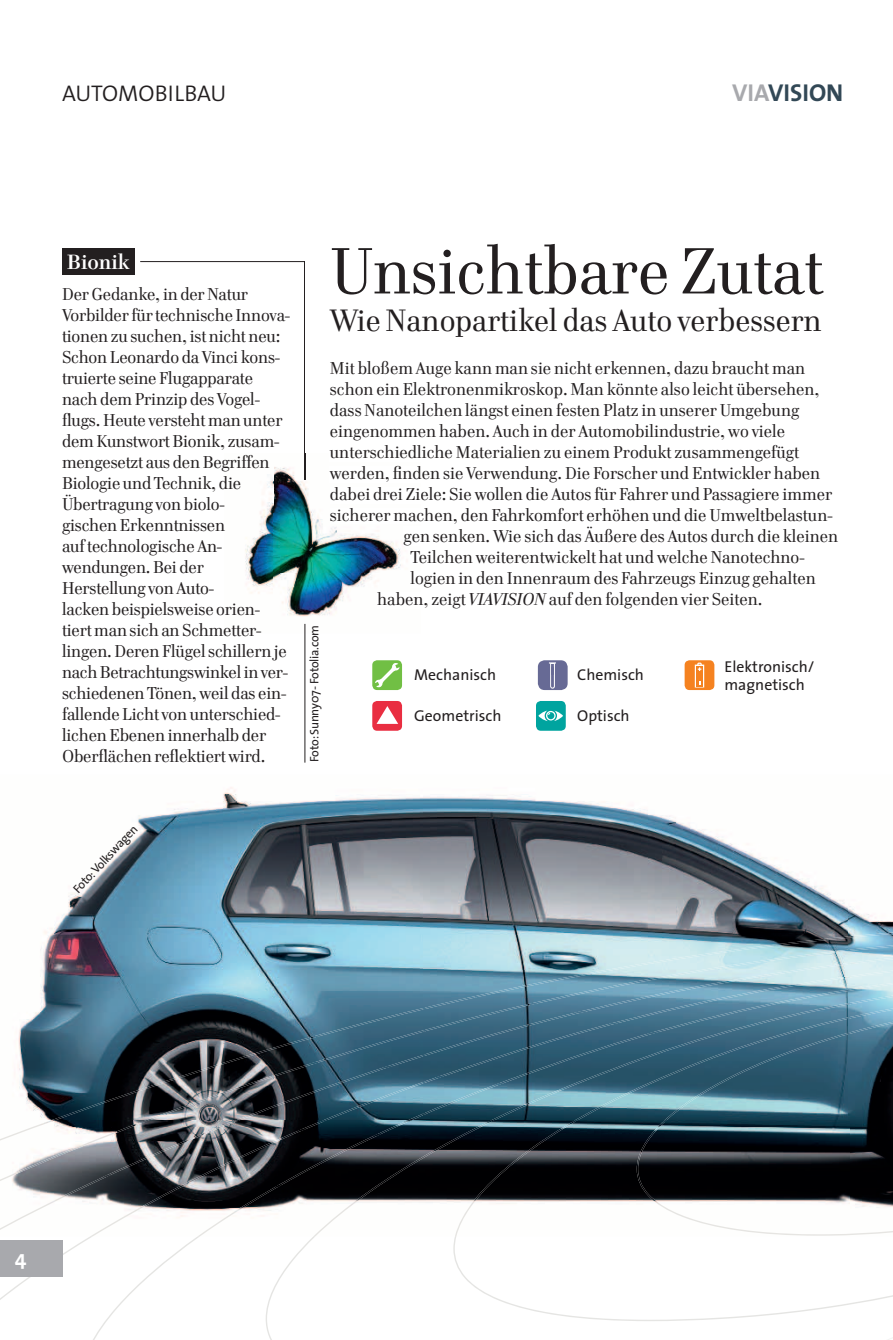
<style>
.page{position:relative;width:893px;height:1340px;background:#fff}
.page>*{position:absolute;margin:0;border:0;box-sizing:border-box;transform-origin:0 0}
.t1{font:66.5px "Cellini";color:#231f20}
.t2{font:31.5px "Cellini";color:#231f20}
.t3{font:700 24.5px "The Sans";color:#324856}
.t4{font:300 22.75px "The Sans";color:#231f20}
.t5{font:700 21px "Cellini";color:#fff}
.t6{font:700 21px "The Sans";color:#fff}
.t7{font:17.5px/21px "Cellini";color:#231f20}
.t8{font:15.75px/17.5px "The Sans";color:#231f20}
.t9{font:12.25px "The Sans";letter-spacing:-.02em;color:#231f20}
.s1{color:#a8a9ad}
.s2{font-style:italic}
</style>
<div class="page">
<svg style="left:1px;top:1236px;width:314px;height:103px"></svg>
<div style="left:0;top:1240px;width:62px;height:36px;background:#a8a9ad"></div>
<hr style="left:140px;top:261px;width:165px;height:1px;background:#231f20">
<hr style="left:304px;top:261px;width:1px;height:218px;background:#231f20">
<div style="left:62px;top:248px;width:73px;height:26px;background:#231f20"></div>
<img style="left:245px;top:453px;width:156px;height:180px">
<img style="left:330px;top:453px;width:71px;height:9px">
<img style="left:330px;top:466px;width:71px;height:17px">
<img style="left:331px;top:487px;width:70px;height:17px">
<img style="left:331px;top:508px;width:70px;height:16px">
<img style="left:378px;top:592px;width:23px;height:17px">
<svg style="left:304px;top:453px;width:1px;height:26px"></svg>
<hr style="left:304px;top:624px;width:1px;height:138px;background:#231f20">
<div style="left:372px;top:660px;width:30px;height:30px;background:#71bf44;border-radius:5px"></div>
<svg style="left:375px;top:663px;width:25px;height:24px"></svg>
<div style="left:372px;top:701px;width:30px;height:29px;background:#e92e41;border-radius:5px"></div>
<svg style="left:376px;top:706px;width:22px;height:18px"></svg>
<div style="left:685px;top:660px;width:29px;height:30px;background:#f58220;border-radius:5px"></div>
<svg style="left:695px;top:662px;width:9px;height:25px"></svg>
<div style="left:536px;top:701px;width:30px;height:29px;background:#00a49f;border-radius:5px"></div>
<svg style="left:538px;top:710px;width:25px;height:11px"></svg>
<div style="left:538px;top:660px;width:30px;height:30px;background:#676a95;border-radius:7px"></div>
<svg style="left:549px;top:662px;width:7px;height:26px"></svg>
<hr style="left:551px;top:667px;width:3px;height:19px;background:#676a95">
<img style="left:0;top:787px;width:893px;height:443px">
<img style="left:314px;top:1063px;width:139px;height:173px">
<img style="left:374px;top:1083px;width:79px;height:52px">
<img style="left:276px;top:1134px;width:104px;height:52px">
<img style="left:198px;top:1185px;width:84px;height:51px">
<img style="left:298px;top:1076px;width:147px;height:54px">
<img style="left:185px;top:1129px;width:120px;height:54px">
<img style="left:91px;top:1182px;width:100px;height:54px">
<img style="left:384px;top:1063px;width:69px;height:4px">
<img style="left:318px;top:1066px;width:74px;height:55px">
<img style="left:146px;top:1122px;width:92px;height:54px">
<img style="left:0;top:1181px;width:119px;height:48px">
<img style="left:526px;top:945px;width:69px;height:11px">
<img style="left:297px;top:1003px;width:156px;height:60px">
<img style="left:139px;top:1062px;width:179px;height:60px">
<img style="left:0;top:1140px;width:146px;height:41px">
<img style="left:595px;top:932px;width:298px;height:24px">
<img style="left:309px;top:995px;width:144px;height:42px">
<img style="left:140px;top:1036px;width:179px;height:53px">
<img style="left:0;top:1088px;width:149px;height:52px">
<svg style="left:453px;top:956px;width:440px;height:383px"></svg>
<h3 class="t4" style="left:62px;top:85px;width:166px">AUTOMOBILBAU</h3>
<h3 class="t3" style="left:732px;top:80px;width:113px"><span class="s1">VIA</span>VISION</h3>
<p class="t5" style="left:67px;top:252px;width:64px">Bionik</p>
<p class="t7" style="left:62px;top:284px;width:230px">Der Gedanke, in der Natur<br>Vorbilder für technische Innova&shy;tionen zu suchen, ist nicht neu:<br>Schon Leonardo da Vinci kons&shy;truierte seine Flugapparate nach dem Prinzip des Vogel&shy;flugs. Heute versteht man unter dem Kunstwort Bionik, zusam&shy;mengesetzt aus den Begriffen<br>Biologie und Technik, die<br>Übertragung von biolo-<br>gischen Erkenntnissen<br>auf technologische An&shy;wendungen. Bei der<br>Herstellung von Auto-<br>lacken beispielsweise orien&shy;tiert man sich an Schmetter&shy;lingen. Deren Flügel schillern je nach Betrachtungswinkel in ver&shy;schiedenen Tönen, weil das ein&shy;fallende Licht von unterschied&shy;lichen Ebenen innerhalb der<br>Oberflächen reflektiert wird.</p>
<p class="t9" style="left:310px;top:761px;width:138px;rotate:-90deg">Foto: Sunny07 - Fotolia.com</p>
<h1 class="t1" style="left:330px;top:238px;width:495px">Unsichtbare Zutat</h1>
<h2 class="t2" style="left:330px;top:305px;width:493px">Wie Nanopartikel das Auto verbessern</h2>
<p class="t7" style="left:330px;top:358px;width:477px">Mit bloßem Auge kann man sie nicht erkennen, dazu braucht man</p>
<p class="t7" style="left:330px;top:379px;width:491px">schon ein Elektronenmikroskop. Man könnte also leicht übersehen,</p>
<p class="t7" style="left:330px;top:400px;width:471px">dass Nanoteilchen längst einen festen Platz in unserer Umgebung</p>
<p class="t7" style="left:330px;top:421px;width:457px">eingenommen haben. Auch in der Automobilindustrie, wo viele</p>
<p class="t7" style="left:330px;top:442px;width:471px">unterschiedliche Materialien zu einem Produkt zusammengefügt</p>
<p class="t7" style="left:330px;top:463px;width:492px">werden, finden sie Verwendung. Die Forscher und Entwickler haben</p>
<p class="t7" style="left:330px;top:484px;width:504px">dabei drei Ziele: Sie wollen die Autos für Fahrer und Passagiere immer</p>
<p class="t7" style="left:330px;top:505px;width:504px">sicherer machen, den Fahrkomfort erhöhen und die Umweltbelastun-</p>
<p class="t7" style="left:403px;top:526px;width:436px">gen senken. Wie sich das Äußere des Autos durch die kleinen</p>
<p class="t7" style="left:410px;top:547px;width:396px">Teilchen weiterentwickelt hat und welche Nanotechno-</p>
<p class="t7" style="left:410px;top:568px;width:407px">logien in den Innenraum des Fahrzeugs Einzug gehalten</p>
<p class="t7" style="left:377px;top:589px;width:387px">haben, zeigt <span class="s2">VIAVISION</span> auf den folgenden vier Seiten.</p>
<p class="t8" style="left:414px;top:668px;width:83px">Mechanisch</p>
<p class="t8" style="left:414px;top:708px;width:89px">Geometrisch</p>
<p class="t8" style="left:577px;top:668px;width:68px">Chemisch</p>
<p class="t8" style="left:577px;top:708px;width:54px">Optisch</p>
<p class="t8" style="left:724px;top:659px;width:91px">Elektronisch/ magnetisch</p>
<p class="t9" style="left:72px;top:888px;width:89px;rotate:-47deg">Foto: Volkswagen</p>
<p class="t6" style="left:15px;top:1247px;width:13px">4</p>
</div>
